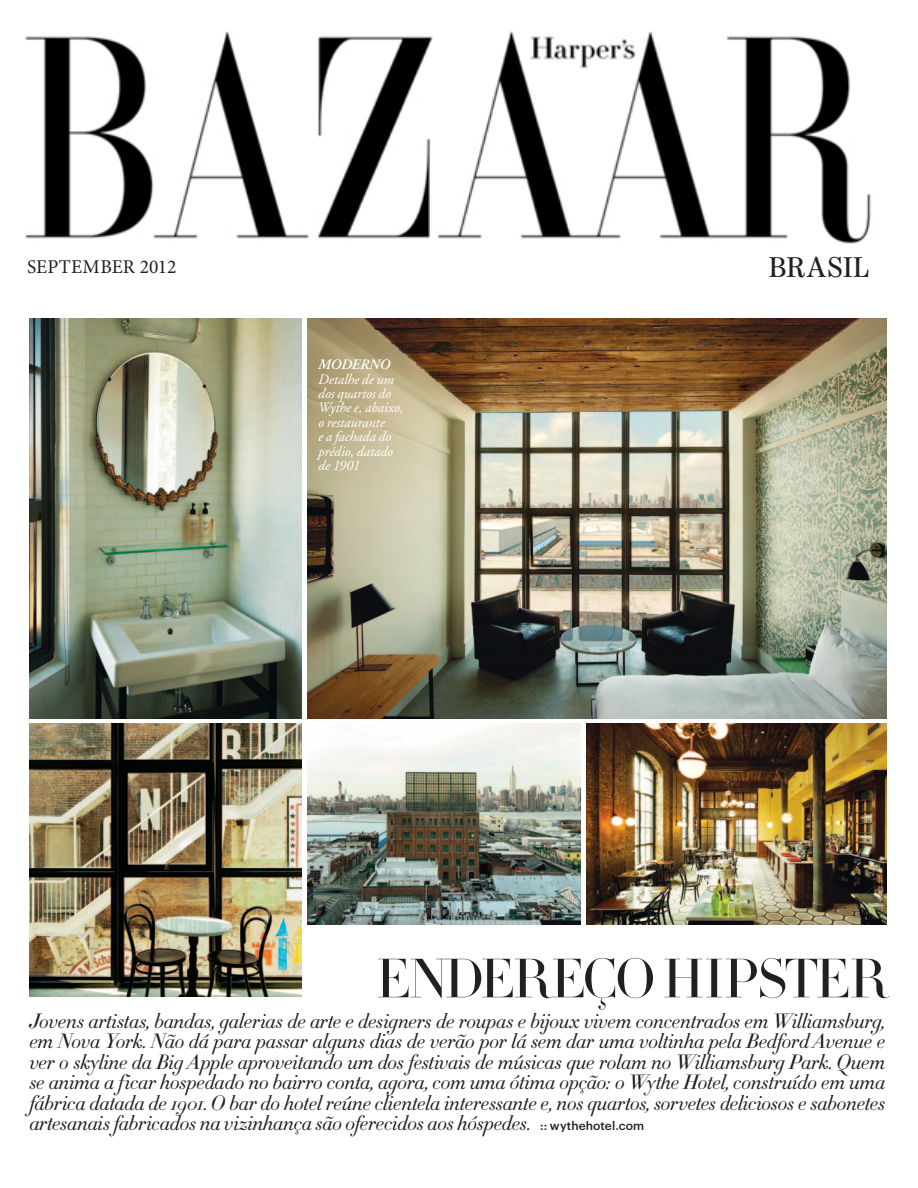
<style>
.page{position:relative;width:918px;height:1188px;background:#fff}
.page>*{position:absolute;margin:0;border:0;box-sizing:border-box;transform-origin:0 0}
.t1{font:54.3px "Didot HTF L42 Light";letter-spacing:-.03em;color:#231f20}
.t2{font:27px "Worldwide";letter-spacing:.01em;color:#231f20}
.t3{font:20.4px/20.4px "Didot HTF L11 Light Ital";letter-spacing:-.015em;color:#231f20;text-align:justify}
.t4{font:19.5px "Minion Pro";letter-spacing:.01em;color:#231f20}
.t5{font:italic 14.4px/14.4px "Adobe Garamond";letter-spacing:-.005em;color:#fff}
.s1{font-weight:600}
.s2{font-family:"Graphik";font-weight:500;font-size:11.85px}
</style>
<div class="page">
<img style="left:29px;top:319px;width:273px;height:399px">
<img style="left:29px;top:723px;width:273px;height:273px">
<img style="left:308px;top:723px;width:272px;height:202px">
<img style="left:586px;top:723px;width:300px;height:202px">
<img style="left:308px;top:319px;width:578px;height:399px">
<img style="left:25px;top:31px;width:846px;height:213px">
<p class="t4" style="left:27px;top:253px;width:151px">SEPTEMBER 2012</p>
<p class="t2" style="left:769px;top:251px;width:102px">BRASIL</p>
<p class="t5" style="left:318px;top:358px;width:87px"><span class="s1">MODERNO<br></span>Detalhe de um dos quartos do<br>Wythe e, abaixo, o restaurante<br>e a fachada do prédio, datado de 1901</p>
<p class="t1" style="left:376px;top:945px;width:512px">ENDEREÇO HIPSTER</p>
<p class="t3" style="left:29px;top:1012px;width:858px">Jovens artistas, bandas, galerias de arte e designers de roupas e bijoux vivem concentrados em Williamsburg, em Nova York. Não dá para passar alguns dias de verão por lá sem dar uma voltinha pela Bedford Avenue e ver o skyline da Big Apple aproveitando um dos festivais de músicas que rolam no Williamsburg Park. Quem se anima a ficar hospedado no bairro conta, agora, com uma ótima opção: o Wythe Hotel, construído em uma fábrica datada de 1901. O bar do hotel reúne clientela interessante e, nos quartos, sorvetes deliciosos e sabonetes artesanais fabricados na vizinhança são oferecidos aos hóspedes. <span class="s2">:: wythehotel.com</span></p>
</div>
